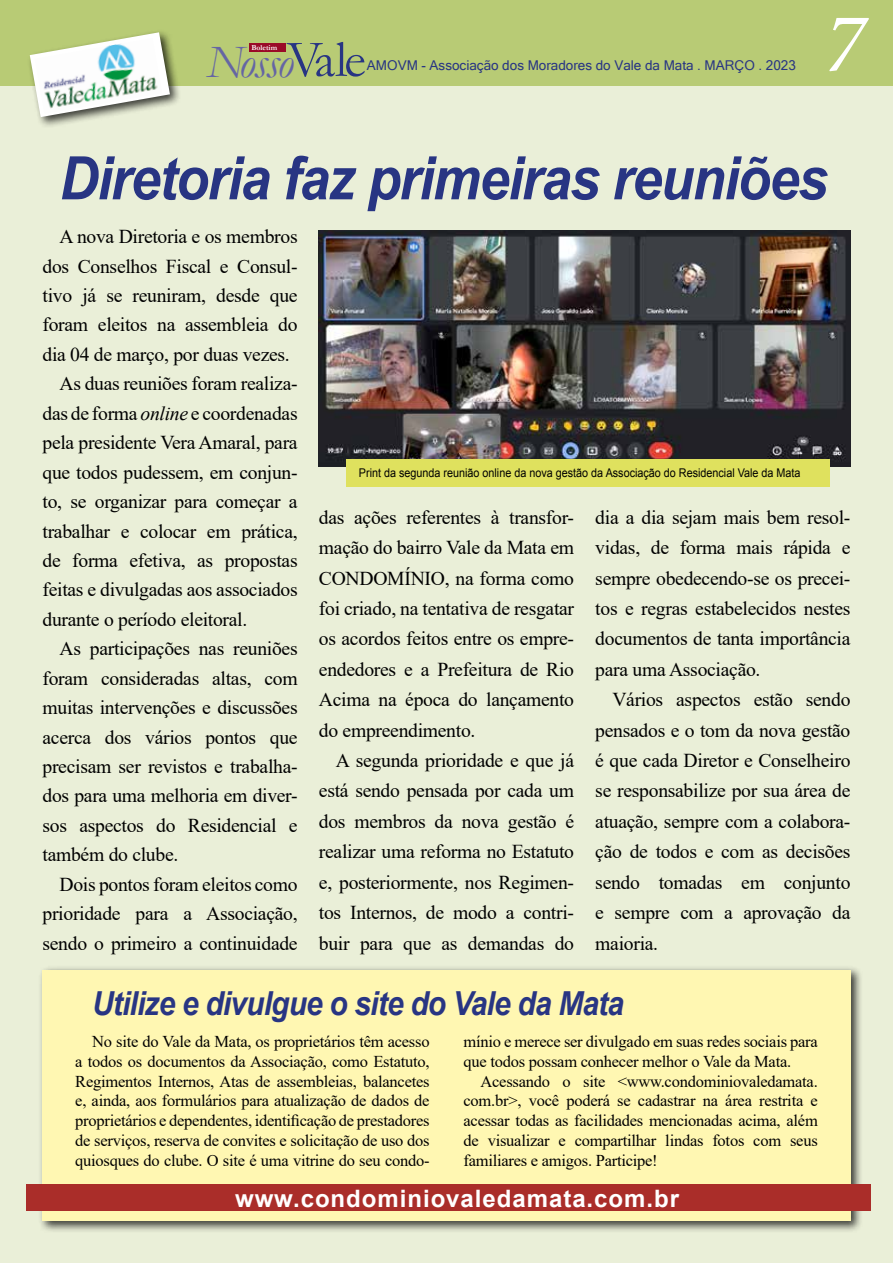
<style>
.page{position:relative;width:893px;height:1263px;background:#eaefd8}
.page>*{position:absolute;margin:0;border:0;box-sizing:border-box;transform-origin:0 0}
.t1{font:italic 84px "Minion Variable Concept";color:#fff}
.t2{font:italic 700 60px "Arial";letter-spacing:-.025em;color:#283583;scale:.9 1}
.t3{font:italic 46.95px "Garamond";letter-spacing:-.04em;color:#6565a4}
.t4{font:italic 700 33.15px "Arial";letter-spacing:-.025em;color:#283583;scale:.9 1}
.t5{font:700 24px "Arial";letter-spacing:.04em;color:#fff}
.t6{font:19.65px/30.5px "Times New Roman";letter-spacing:-.015em;color:#000;text-align:justify}
.t7{font:16.5px/19.8px "Times New Roman";letter-spacing:-.015em;color:#000;text-align:justify}
.t8{font:13.5px "Microsoft Sans Serif";color:#283583}
.t9{font:12px "Arial";color:#000;scale:.9 1}
.t10{font:700 7.65px "Garamond";color:#fff}
.s1{font-style:normal;font-size:52.35px;color:#283583}
.s2{font-style:italic}
</style>
<div class="page">
<div style="left:0;top:0;width:893px;height:85px;background:#b8cb75"></div>
<div style="left:249px;top:43px;width:36px;height:8px;background:#9a0b28"></div>
<div style="left:26px;top:29px;width:156px;height:100px;background:#000;opacity:.75"></div>
<svg style="left:30px;top:32px;width:140px;height:85px"></svg>
<img style="left:35px;top:38px;width:127px;height:76px">
<img style="left:319px;top:230px;width:531px;height:236px">
<div style="left:39px;top:965px;width:824px;height:268px;background:#000;opacity:.75"></div>
<div style="left:43px;top:969px;width:807px;height:251px;background:#fff7b2"></div>
<div style="left:26px;top:1185px;width:845px;height:26px;background:#aa2d29"></div>
<div style="left:346px;top:459px;width:483px;height:27px;background:#dfe15e"></div>
<h3 class="t3" style="left:207px;top:31px;width:161px">Nosso<span class="s1">Vale</span></h3>
<p class="t10" style="left:251px;top:42px;width:27px">Boletim</p>
<p class="t8" style="left:367px;top:57px;width:430px">AMOVM - Associação dos Moradores do Vale da Mata . MARÇO . 2023</p>
<h1 class="t1" style="left:825px;top:-15px;width:42px">7</h1>
<h2 class="t2" style="left:60px;top:139px;width:855px">Diretoria faz primeiras reuniões</h2>
<p class="t6" style="left:60px;top:221px;width:240px">A nova Diretoria e os membros</p>
<p class="t6" style="left:43px;top:250px;width:257px">dos Conselhos Fiscal e Consul-</p>
<p class="t6" style="left:43px;top:280px;width:257px">tivo já se reuniram, desde que</p>
<p class="t6" style="left:43px;top:309px;width:257px">foram eleitos na assembleia do</p>
<p class="t6" style="left:43px;top:338px;width:249px">dia 04 de março, por duas vezes.</p>
<p class="t6" style="left:60px;top:368px;width:240px">As duas reuniões foram realiza-</p>
<p class="t6" style="left:43px;top:397px;width:257px">das de forma <span class="s2">online</span> e coordenadas</p>
<p class="t6" style="left:43px;top:427px;width:257px">pela presidente Vera Amaral, para</p>
<p class="t6" style="left:43px;top:456px;width:257px">que todos pudessem, em conjun-</p>
<p class="t6" style="left:43px;top:486px;width:257px">to, se organizar para começar a</p>
<p class="t6" style="left:43px;top:515px;width:257px">trabalhar e colocar em prática,</p>
<p class="t6" style="left:43px;top:544px;width:257px">de forma efetiva, as propostas</p>
<p class="t6" style="left:43px;top:574px;width:257px">feitas e divulgadas aos associados</p>
<p class="t6" style="left:43px;top:603px;width:206px">durante o período eleitoral.</p>
<p class="t6" style="left:60px;top:633px;width:240px">As participações nas reuniões</p>
<p class="t6" style="left:43px;top:662px;width:257px">foram consideradas altas, com</p>
<p class="t6" style="left:43px;top:692px;width:257px">muitas intervenções e discussões</p>
<p class="t6" style="left:43px;top:721px;width:257px">acerca dos vários pontos que</p>
<p class="t6" style="left:43px;top:750px;width:257px">precisam ser revistos e trabalha-</p>
<p class="t6" style="left:43px;top:780px;width:257px">dos para uma melhoria em diver-</p>
<p class="t6" style="left:43px;top:809px;width:257px">sos aspectos do Residencial e</p>
<p class="t6" style="left:43px;top:839px;width:137px">também do clube.</p>
<p class="t6" style="left:60px;top:868px;width:240px">Dois pontos foram eleitos como</p>
<p class="t6" style="left:43px;top:898px;width:257px">prioridade para a Associação,</p>
<p class="t6" style="left:43px;top:927px;width:257px">sendo o primeiro a continuidade</p>
<p class="t9" style="left:359px;top:465px;width:492px">Print da segunda reunião online da nova gestão da Associação do Residencial Vale da Mata</p>
<p class="t6" style="left:595px;top:501px;width:257px">dia a dia sejam mais bem resol&shy;vidas, de forma mais rápida e sempre obedecendo-se os precei&shy;tos e regras estabelecidos nestes documentos de tanta importância para uma Associação.</p>
<p class="t6" style="left:595px;top:684px;width:257px;text-indent:17px">Vários aspectos estão sendo pensados e o tom da nova gestão é que cada Diretor e Conselheiro se responsabilize por sua área de atuação, sempre com a colabora&shy;ção de todos e com as decisões sendo tomadas em conjunto e sempre com a aprovação da maioria.</p>
<p class="t6" style="left:319px;top:501px;width:257px">das ações referentes à transfor&shy;mação do bairro Vale da Mata em CONDOMÍNIO, na forma como foi criado, na tentativa de resgatar os acordos feitos entre os empre&shy;endedores e a Prefeitura de Rio Acima na época do lançamento do empreendimento.</p>
<p class="t6" style="left:319px;top:745px;width:257px;text-indent:17px">A segunda prioridade e que já está sendo pensada por cada um dos membros da nova gestão é realizar uma reforma no Estatuto e, posteriormente, nos Regimen&shy;tos Internos, de modo a contri&shy;buir para que as demandas do</p>
<h3 class="t4" style="left:92px;top:982px;width:592px">Utilize e divulgue o site do Vale da Mata</h3>
<p class="t7" style="left:75px;top:1031px;width:356px;text-indent:17px">No site do Vale da Mata, os proprietários têm acesso a todos os documentos da Associação, como Estatuto, Regimentos Internos, Atas de assembleias, balancetes e, ainda, aos formulários para atualização de dados de proprietários e dependentes, identificação de prestadores de serviços, reserva de convites e solicitação de uso dos quiosques do clube. O site é uma vitrine do seu condo-</p>
<p class="t7" style="left:464px;top:1031px;width:356px">mínio e merece ser divulgado em suas redes sociais para que todos possam conhecer melhor o Vale da Mata.</p>
<p class="t7" style="left:464px;top:1070px;width:356px;text-indent:17px">Acessando o site &lt;www.condominiovaledamata. com.br&gt;, você poderá se cadastrar na área restrita e acessar todas as facilidades mencionadas acima, além de visualizar e compartilhar lindas fotos com seus familiares e amigos. Participe!</p>
<p class="t5" style="left:235px;top:1182px;width:446px">www.condominiovaledamata.com.br</p>
</div>
